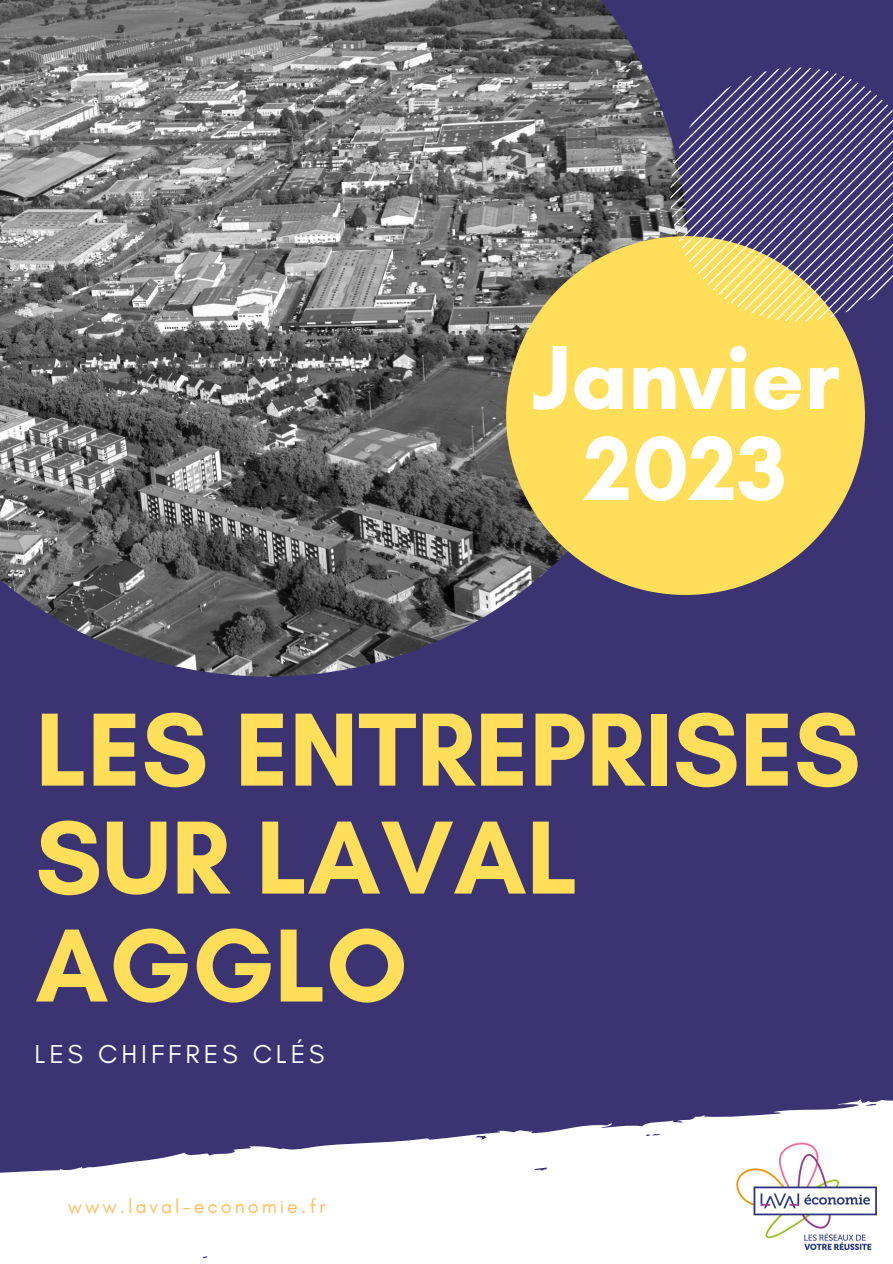
<style>
.page{position:relative;width:893px;height:1264px;background:#fff}
.page>*{position:absolute;margin:0;border:0;box-sizing:border-box;transform-origin:0 0}
.t1{font:700 105.75px/107.9px "Glacial Indifference";color:#ffde59}
.t2{font:700 92.55px/91.1px "Glacial Indifference";color:#fff;text-align:center}
.t3{font:26.4px "Glacial Indifference";letter-spacing:.15em;color:#fff}
.t4{font:19.8px "Glacial Indifference";letter-spacing:.15em;color:#ffbd59}
</style>
<div class="page">
<div style="left:0;top:0;width:892px;height:1262px;background:#3c3472"></div>
<img style="left:0;top:0;width:670px;height:676px">
<svg style="left:506px;top:236px;width:358px;height:359px;background:#dec35d"></svg>
<svg style="left:670px;top:67px;width:222px;height:254px"></svg>
<svg style="left:0;top:1099px;width:892px;height:163px;fill:#fff"></svg>
<img style="left:724px;top:1130px;width:164px;height:131px">
<p class="t2" style="left:531px;top:331px;width:309px">Janvier<br>2023</p>
<p class="t1" style="left:35px;top:694px;width:826px">LES ENTREPRISES<br>SUR LAVAL<br>AGGLO</p>
<p class="t3" style="left:35px;top:1038px;width:291px">LES CHIFFRES CLÉS</p>
<p class="t4" style="left:68px;top:1193px;width:259px">www.laval-economie.fr</p>
</div>
